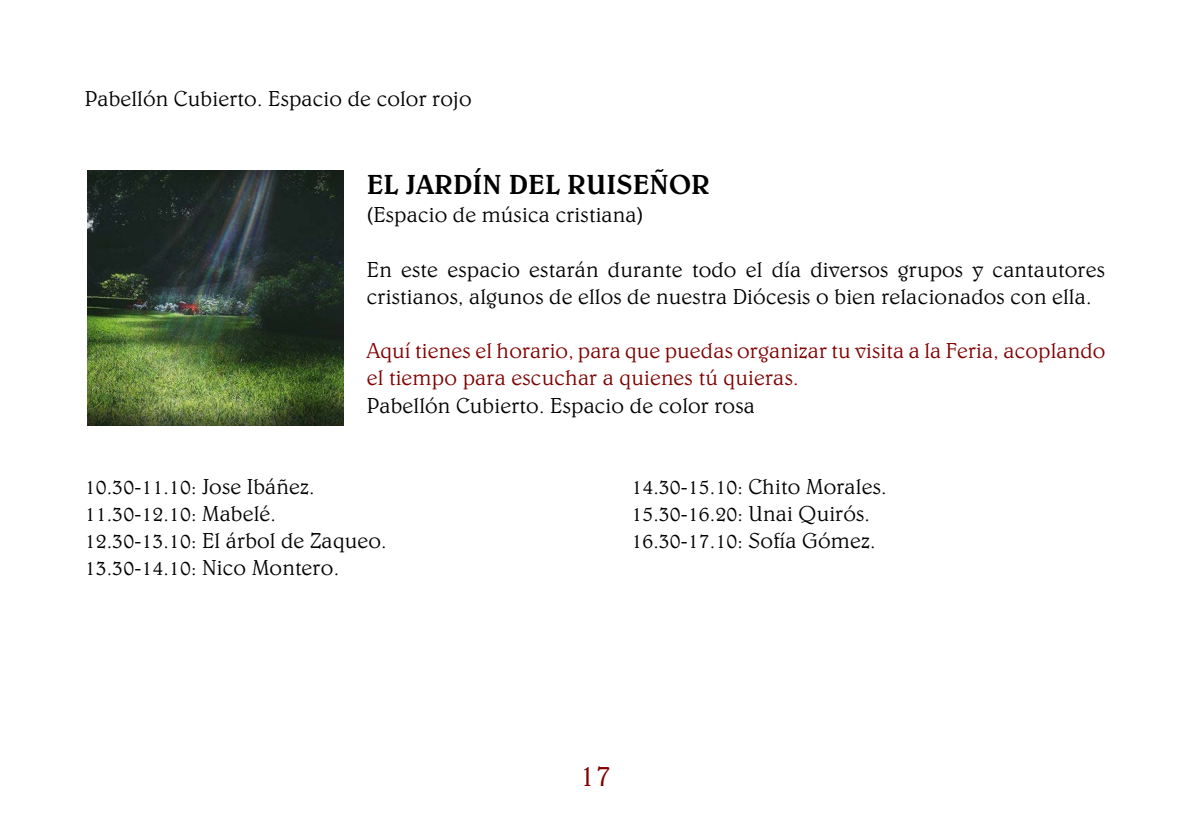
<style>
.page{position:relative;width:1191px;height:840px;background:#fff}
.page>*{position:absolute;margin:0;border:0;box-sizing:border-box;transform-origin:0 0}
.t1{font:300 32px "Belwe BT";color:#800000}
.t2{font:300 28px "Belwe BT";color:#000}
.t3{font:300 22px/27.2px "Belwe BT";color:#000}
.t4{font:300 22px/27.2px "Belwe BT";color:#800000}
</style>
<div class="page">
<img style="left:88px;top:170px;width:255px;height:255px">
<p class="t3" style="left:85px;top:87px;width:388px">Pabellón Cubierto. Espacio de color rojo</p>
<p class="t2" style="left:367px;top:172px;width:344px">EL JARDÍN DEL RUISEÑOR</p>
<p class="t3" style="left:367px;top:203px;width:278px">(Espacio de música cristiana)</p>
<p class="t3" style="left:367px;top:257px;width:739px">En este espacio estarán durante todo el día diversos grupos y cantautores cristianos, algunos de ellos de nuestra Diócesis o bien relacionados con ella.</p>
<p class="t4" style="left:367px;top:339px;width:740px">Aquí tienes el horario, para que puedas organizar tu visita a la Feria, acoplando el tiempo para escuchar a quienes tú quieras.</p>
<p class="t3" style="left:367px;top:393px;width:389px">Pabellón Cubierto. Espacio de color rosa</p>
<p class="t3" style="left:85px;top:474px;width:303px">10.30-11.10: Jose Ibáñez.<br>11.30-12.10: Mabelé.<br>12.30-13.10: El árbol de Zaqueo.<br>13.30-14.10: Nico Montero.</p>
<p class="t3" style="left:631px;top:474px;width:257px">14.30-15.10: Chito Morales.<br>15.30-16.20: Unai Quirós.<br>16.30-17.10: Sofía Gómez.</p>
<h1 class="t1" style="left:579px;top:761px;width:33px">17</h1>
</div>
